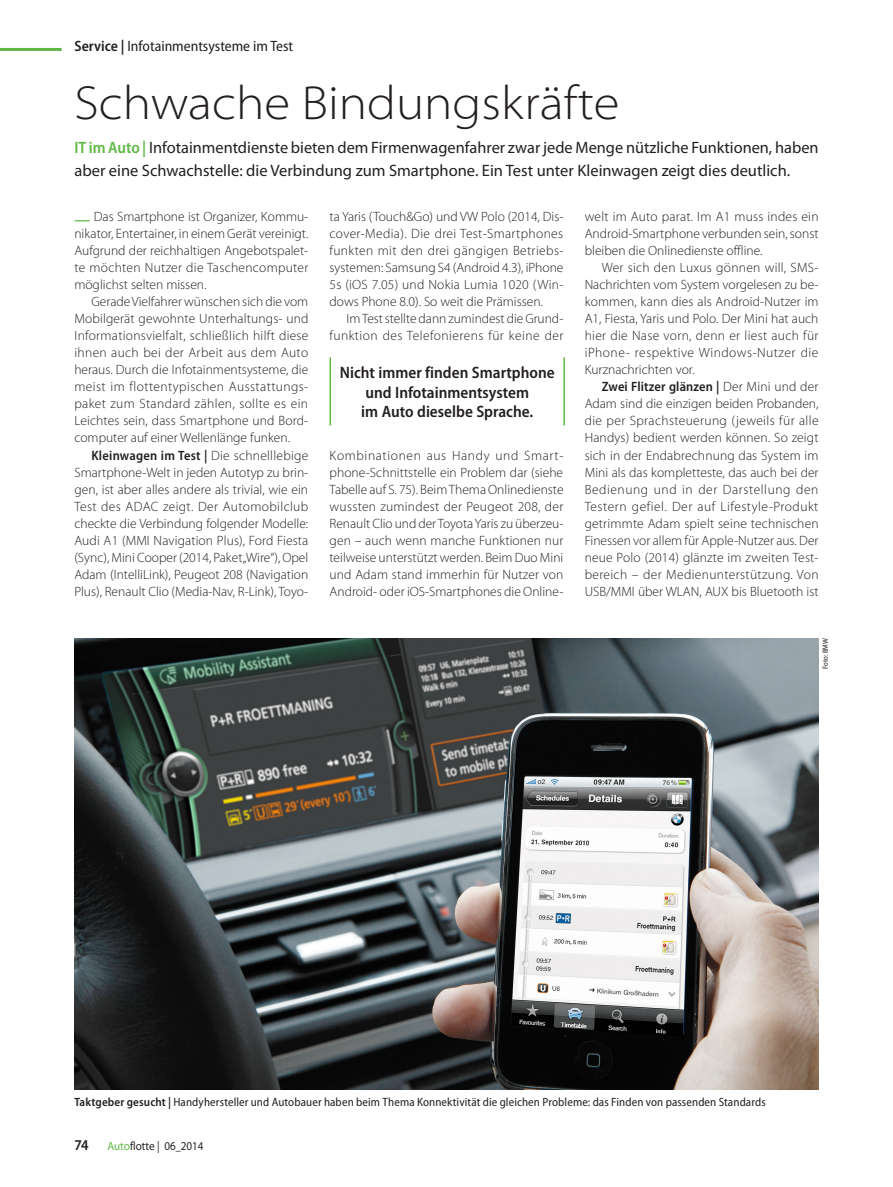
<style>
.page{position:relative;width:893px;height:1187px;background:#fff}
.page>*{position:absolute;margin:0;border:0;box-sizing:border-box;transform-origin:0 0}
.Titel_gross{font:300 semi-expanded 48px "Myriad Pro";color:#231f20}
.Vorspann_gross{font:16.5px/22.5px "Myriad Pro";color:#231f20}
.Eyecatcher_x{font:600 semi-condensed 16.5px/19.5px "Myriad Pro";color:#231f20;text-align:center}
.Rubrik_x{font:semi-condensed 15px "Myriad Pro";color:#231f20}
.NoXML_Pagina{font:600 semi-condensed 15px "Myriad Pro";color:#231f20}
.Grundtext_Einzug{font:300 13.5px/17px "Myriad Pro";color:#231f20;text-align:justify}
.Grundtext_Initial_Gr{font:300 13.5px/17px "Myriad Pro";letter-spacing:.015em;color:#231f20;text-align:justify}
.Bildunterschrift_x{font:semi-condensed 12px "Myriad Pro";letter-spacing:.01em;color:#231f20}
.NoXML_Pagina-2{font:semi-expanded 12px "Myriad Pro";color:#231f20;scale:.85 1}
.Bildquelle_x{font:semi-condensed 7.5px "Myriad Pro";color:#231f20}
.s1{font-weight:600}
.s2{font-weight:600;font-stretch:semi-condensed;color:#60b745}
.s3{font-weight:600;font-size:15.75px;color:#60b745}
.s4{font-weight:600;font-stretch:semi-condensed}
.s5{color:#60b745}
</style>
<div class="page">
<img style="left:74px;top:638px;width:745px;height:451px">
<hr style="left:330px;top:357px;width:1px;height:68px;background:#60b745">
<hr style="left:563px;top:357px;width:2px;height:68px;background:#60b745">
<hr style="left:0;top:48px;width:62px;height:3px;background:#60b745">
<p class="Rubrik_x" style="left:74px;top:38px;width:220px"><span class="s1">Service |</span> Infotainmentsysteme im Test</p>
<p class="Titel_gross" style="left:74px;top:76px;width:547px">Schwache Bindungskräfte</p>
<p class="Vorspann_gross" style="left:74px;top:136px;width:746px"><span class="s2">IT im Auto |</span> Infotainmentdienste bieten dem Firmenwagenfahrer zwar jede Menge nützliche Funktionen, haben aber eine Schwachstelle: die Verbindung zum Smartphone. Ein Test unter Kleinwagen zeigt dies deutlich.</p>
<p class="Grundtext_Initial_Gr" style="left:74px;top:208px;width:235px"><span class="s3">—</span> Das Smartphone ist Organizer, Kommu&shy;nikator, Entertainer, in einem Gerät vereinigt.<br>Aufgrund der reichhaltigen Angebotspalet&shy;te möchten Nutzer die Taschencomputer möglichst selten missen.</p>
<p class="Grundtext_Einzug" style="left:74px;top:293px;width:236px;text-indent:17px">Gerade Vielfahrer wünschen sich die vom Mobilgerät gewohnte Unterhaltungs- und Informationsvielfalt, schließlich hilft diese ihnen auch bei der Arbeit aus dem Auto heraus. Durch die Infotainmentsysteme, die meist im flottentypischen Ausstattungs&shy;paket zum Standard zählen, sollte es ein Leichtes sein, dass Smartphone und Bord&shy;computer auf einer Wellenlänge funken.</p>
<p class="Grundtext_Einzug" style="left:74px;top:446px;width:235px;text-indent:17px"><span class="s4">Kleinwagen im Test |</span> Die schnelllebige Smartphone-Welt in jeden Autotyp zu brin&shy;gen, ist aber alles andere als trivial, wie ein Test des ADAC zeigt. Der Automobilclub checkte die Verbindung folgender Modelle:<br>Audi A1 (MMI Navigation Plus), Ford Fiesta (Sync), Mini Cooper (2014, Paket „Wire“), Opel Adam (IntelliLink), Peugeot 208 (Navigation Plus), Renault Clio (Media-Nav, R-Link), Toyo-</p>
<p class="Grundtext_Einzug" style="left:330px;top:208px;width:235px">ta Yaris (Touch&amp;Go) und VW Polo (2014, Dis&shy;cover-Media). Die drei Test-Smartphones funkten mit den drei gängigen Betriebs&shy;systemen: Samsung S4 (Android 4.3), iPhone 5s (iOS 7.05) und Nokia Lumia 1020 (Win&shy;dows Phone 8.0). So weit die Prämissen.</p>
<p class="Grundtext_Einzug" style="left:330px;top:310px;width:235px;text-align:right">Im Test stellte dann zumindest die Grund&shy;funktion des Telefonierens für keine der</p>
<p class="Grundtext_Einzug" style="left:585px;top:208px;width:235px">welt im Auto parat. Im A1 muss indes ein Android-Smartphone verbunden sein, sonst bleiben die Onlinedienste offline.</p>
<p class="Grundtext_Einzug" style="left:585px;top:259px;width:235px;text-indent:17px">Wer sich den Luxus gönnen will, SMS-Nachrichten vom System vorgelesen zu be&shy;kommen, kann dies als Android-Nutzer im A1, Fiesta, Yaris und Polo. Der Mini hat auch hier die Nase vorn, denn er liest auch für iPhone- respektive Windows-Nutzer die Kurznachrichten vor.</p>
<p class="Grundtext_Einzug" style="left:585px;top:378px;width:235px;text-indent:17px"><span class="s4">Zwei Flitzer glänzen |</span> Der Mini und der Adam sind die einzigen beiden Probanden, die per Sprachsteuerung (jeweils für alle Handys) bedient werden können. So zeigt sich in der Endabrechnung das System im Mini als das kompletteste, das auch bei der Bedienung und in der Darstellung den Testern gefiel. Der auf Lifestyle-Produkt getrimmte Adam spielt seine technischen Finessen vor allem für Apple-Nutzer aus. Der neue Polo (2014) glänzte im zweiten Test&shy;bereich – der Medienunterstützung. Von USB/MMI über WLAN, AUX bis Bluetooth ist</p>
<p class="Eyecatcher_x" style="left:340px;top:363px;width:217px">Nicht immer finden Smartphone und Infotainmentsystem<br>im Auto dieselbe Sprache.</p>
<p class="Grundtext_Einzug" style="left:330px;top:446px;width:236px">Kombinationen aus Handy und Smart&shy;phone-Schnittstelle ein Problem dar (siehe Tabelle auf S. 75). Beim Thema Onlinedienste wussten zumindest der Peugeot 208, der Renault Clio und der Toyota Yaris zu überzeu&shy;gen – auch wenn manche Funktionen nur teilweise unterstützt werden. Beim Duo Mini und Adam stand immerhin für Nutzer von Android- oder iOS-Smartphones die Online-</p>
<p class="Bildquelle_x" style="left:821px;top:669px;width:33px;rotate:-90deg">Foto: BMW</p>
<p class="Bildunterschrift_x" style="left:74px;top:1095px;width:693px"><span class="s1">Taktgeber gesucht |</span> Handyhersteller und Autobauer haben beim Thema Konnektivität die gleichen Probleme: das Finden von passenden Standards</p>
<p class="NoXML_Pagina" style="left:74px;top:1136px;width:16px">74</p>
<p class="NoXML_Pagina-2" style="left:107px;top:1139px;width:115px"><span class="s5">Auto</span>flotte | 06_2014</p>
</div>
